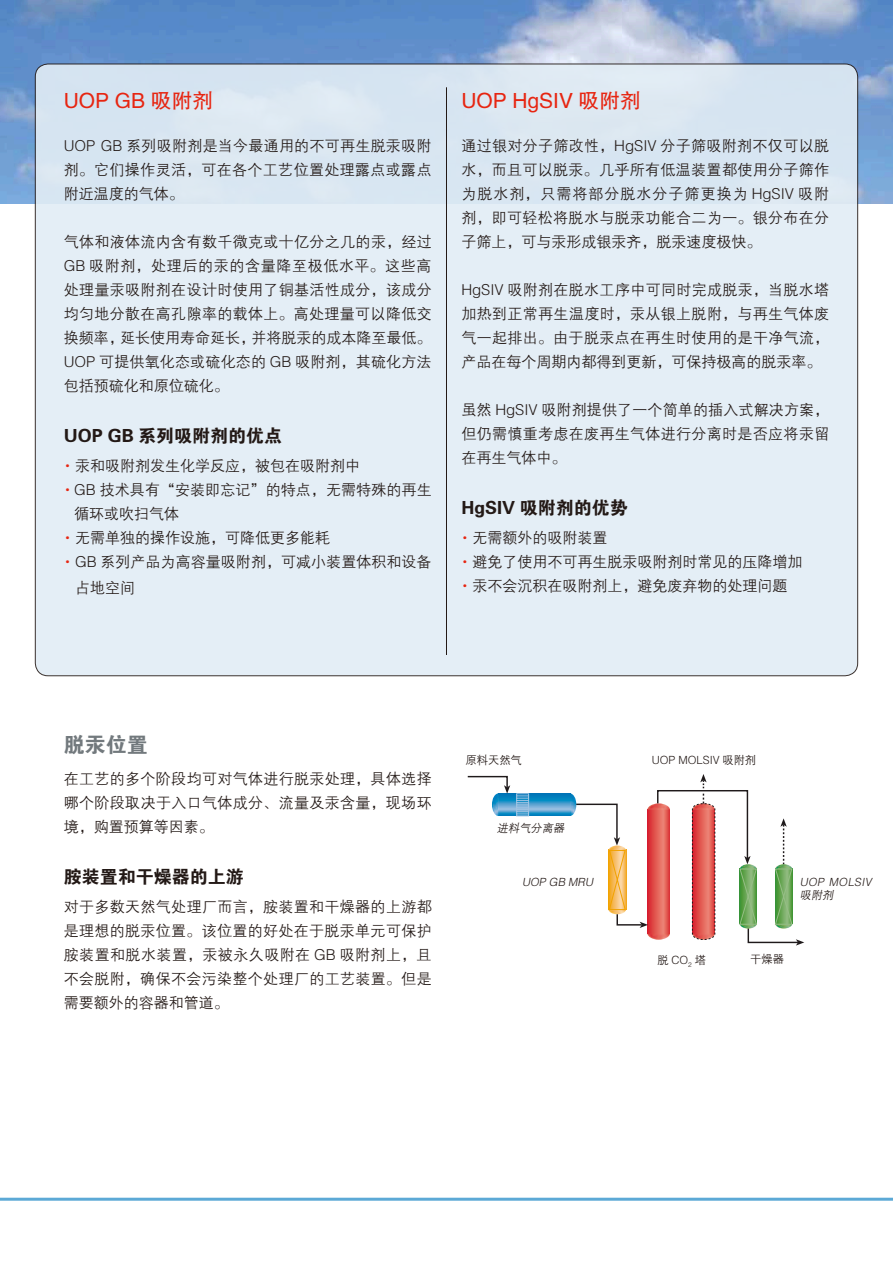
<style>
.page{position:relative;width:893px;height:1263px;background:#fff}
.page>*{position:absolute;margin:0;border:0;box-sizing:border-box;transform-origin:0 0}
.t1{font:21px "FZHTJW GB1 0";color:#e72511}
.t2{font:21px "FZDHTJW GB1 0";color:#72797d}
.t3{font:18px "FZDHTJW GB1 0";color:#231916}
.t4{font:15px/24px "FZZDXJW GB1 0";letter-spacing:.005em;color:#231916;text-align:justify}
.t5{font:italic 11.25px/13.5px "FZZDXJW GB1 0";color:#231916}
.t6{font:11.25px "FZZDXJW GB1 0";color:#231916}
.s1{color:#e72511}
</style>
<div class="page">
<img style="left:0;top:0;width:893px;height:204px">
<div style="left:35px;top:64px;width:823px;height:612px;background:#e2edf5;border-radius:13px"></div>
<hr style="left:446px;top:87px;width:1px;height:568px;background:#231916">
<hr style="left:0;top:1198px;width:893px;height:3px;background:#5ca9d6">
<img style="left:492px;top:793px;width:84px;height:23px">
<svg style="left:516px;top:793px;width:13px;height:23px"></svg>
<img style="left:647px;top:803px;width:9px;height:137px">
<svg style="left:467px;top:775px;width:43px;height:19px"></svg>
<svg style="left:574px;top:803px;width:74px;height:125px"></svg>
<svg style="left:656px;top:774px;width:148px;height:171px"></svg>
<h1 class="t1" style="left:64px;top:89px;width:151px">UOP GB 吸附剂</h1>
<p class="t4" style="left:64px;top:134px;width:369px">UOP GB 系列吸附剂是当今最通用的不可再生脱汞吸附剂。它们操作灵活，可在各个工艺位置处理露点或露点附近温度的气体。</p>
<p class="t4" style="left:64px;top:230px;width:369px">气体和液体流内含有数千微克或十亿分之几的汞，经过GB 吸附剂，处理后的汞的含量降至极低水平。这些高处理量汞吸附剂在设计时使用了铜基活性成分，该成分均匀地分散在高孔隙率的载体上。高处理量可以降低交换频率，延长使用寿命延长，并将脱汞的成本降至最低。UOP 可提供氧化态或硫化态的 GB 吸附剂，其硫化方法包括预硫化和原位硫化。</p>
<p class="t3" style="left:64px;top:425px;width:220px">UOP GB 系列吸附剂的优点</p>
<p class="t4" style="left:60px;top:455px;width:301px"><span class="s1">·</span>汞和吸附剂发生化学反应，被包在吸附剂中</p>
<p class="t4" style="left:60px;top:479px;width:373px"><span class="s1">·</span>GB 技术具有“安装即忘记”的特点，无需特殊的再生</p>
<p class="t4" style="left:74px;top:503px;width:106px">循环或吹扫气体</p>
<p class="t4" style="left:60px;top:527px;width:271px"><span class="s1">·</span>无需单独的操作设施，可降低更多能耗</p>
<p class="t4" style="left:60px;top:551px;width:373px"><span class="s1">·</span>GB 系列产品为高容量吸附剂，可减小装置体积和设备</p>
<p class="t4" style="left:75px;top:576px;width:61px">占地空间</p>
<h1 class="t1" style="left:461px;top:89px;width:181px">UOP HgSIV 吸附剂</h1>
<p class="t4" style="left:461px;top:134px;width:369px">通过银对分子筛改性，HgSIV 分子筛吸附剂不仅可以脱水，而且可以脱汞。几乎所有低温装置都使用分子筛作为脱水剂，只需将部分脱水分子筛更换为 HgSIV 吸附剂，即可轻松将脱水与脱汞功能合二为一。银分布在分子筛上，可与汞形成银汞齐，脱汞速度极快。</p>
<p class="t4" style="left:461px;top:278px;width:369px">HgSIV 吸附剂在脱水工序中可同时完成脱汞，当脱水塔加热到正常再生温度时，汞从银上脱附，与再生气体废气一起排出。由于脱汞点在再生时使用的是干净气流，产品在每个周期内都得到更新，可保持极高的脱汞率。</p>
<p class="t4" style="left:461px;top:398px;width:369px">虽然 HgSIV 吸附剂提供了一个简单的插入式解决方案，但仍需慎重考虑在废再生气体进行分离时是否应将汞留在再生气体中。</p>
<p class="t3" style="left:461px;top:497px;width:168px">HgSIV 吸附剂的优势</p>
<p class="t4" style="left:458px;top:527px;width:346px;text-align:left"><span class="s1">·</span>无需额外的吸附装置<br><span class="s1">·</span>避免了使用不可再生脱汞吸附剂时常见的压降增加<span class="s1">·</span>汞不会沉积在吸附剂上，避免废弃物的处理问题</p>
<h1 class="t2" style="left:64px;top:733px;width:85px">脱汞位置</h1>
<p class="t4" style="left:64px;top:767px;width:369px">在工艺的多个阶段均可对气体进行脱汞处理，具体选择哪个阶段取决于入口气体成分、流量及汞含量，现场环境，购置预算等因素。</p>
<p class="t3" style="left:64px;top:866px;width:181px">胺装置和干燥器的上游</p>
<p class="t4" style="left:64px;top:896px;width:369px">对于多数天然气处理厂而言，胺装置和干燥器的上游都是理想的脱汞位置。该位置的好处在于脱汞单元可保护胺装置和脱水装置，汞被永久吸附在 GB 吸附剂上，且不会脱附，确保不会污染整个处理厂的工艺装置。但是需要额外的容器和管道。</p>
<p class="t6" style="left:466px;top:754px;width:58px">原料天然气</p>
<p class="t5" style="left:497px;top:822px;width:71px">进料气分离器</p>
<p class="t5" style="left:522px;top:875px;width:75px">UOP GB MRU</p>
<p class="t6" style="left:652px;top:754px;width:106px">UOP MOLSIV 吸附剂</p>
<p class="t6" style="left:657px;top:954px;width:50px">脱 CO<sub>2</sub> 塔</p>
<p class="t5" style="left:800px;top:875px;width:76px">UOP MOLSIV吸附剂</p>
<p class="t6" style="left:750px;top:953px;width:35px">干燥器</p>
</div>
